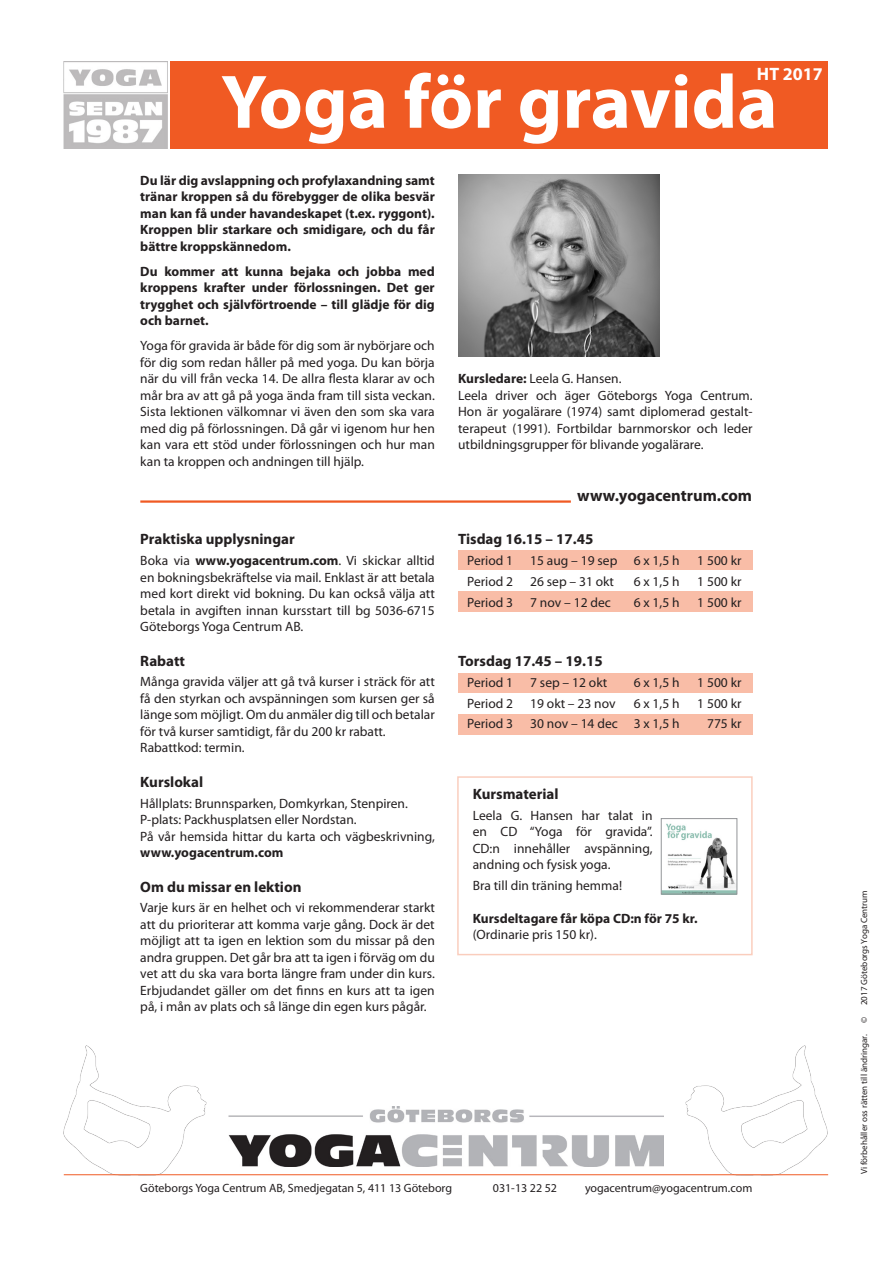
<style>
.page{position:relative;width:893px;height:1263px;background:#fff}
.page>*{position:absolute;margin:0;border:0;box-sizing:border-box;transform-origin:0 0}
.t1{font:700 76.5px "Myriad Pro";color:#fff}
.t2{font:700 18px "Myriad Pro";color:#fff}
.t3{font:700 16.5px "Myriad Pro";color:#231f20}
.t4{font:700 15px "Myriad Pro";color:#231f20}
.t5{font:13.5px/16.5px "Myriad Pro";color:#231f20;text-align:justify}
.t6{font:700 13.5px/16.5px "Myriad Pro";color:#231f20;text-align:justify}
.t7{font:12px "Myriad Pro";color:#231f20}
.t8{font:9px "Myriad Pro";color:#231f20}
.s1{font-weight:700}
</style>
<div class="page">
<div style="left:458px;top:673px;width:295px;height:61px;background:#f9bda7"></div>
<div style="left:458px;top:693px;width:312px;height:20px;background:#fff"></div>
<img style="left:228px;top:1106px;width:436px;height:60px">
<img style="left:64px;top:1045px;width:143px;height:131px">
<hr style="left:140px;top:500px;width:431px;height:3px;background:#f05a23">
<div style="left:170px;top:62px;width:658px;height:87px;background:#f05a23"></div>
<img style="left:458px;top:175px;width:201px;height:181px">
<img style="left:64px;top:62px;width:103px;height:87px">
<img style="left:663px;top:823px;width:72px;height:69px">
<div style="left:661px;top:818px;width:76px;height:76px;border:1px solid #939598"></div>
<img style="left:684px;top:1046px;width:144px;height:130px">
<hr style="left:64px;top:1174px;width:764px;height:1px;background:#f05a23">
<div style="left:458px;top:550px;width:295px;height:62px;background:#f9bda7"></div>
<div style="left:458px;top:571px;width:312px;height:20px;background:#fff"></div>
<p class="t2" style="left:757px;top:63px;width:67px">HT 2017</p>
<p class="t1" style="left:221px;top:52px;width:558px">Yoga för gravida</p>
<p class="t6" style="left:140px;top:172px;width:296px">Du lär dig avslappning och profylaxandning samt tränar kroppen så du förebygger de olika besvär man kan få under havandeskapet (t.ex. ryggont).<br>Kroppen blir starkare och smidigare, och du får bättre kroppskännedom.</p>
<p class="t6" style="left:140px;top:263px;width:296px">Du kommer att kunna bejaka och jobba med kroppens krafter under förlossningen. Det ger trygghet och självförtroende – till glädje för dig och barnet.</p>
<p class="t5" style="left:140px;top:337px;width:296px">Yoga för gravida är både för dig som är nybörjare och för dig som redan håller på med yoga. Du kan börja när du vill från vecka 14. De allra flesta klarar av och mår bra av att gå på yoga ända fram till sista veckan.<br>Sista lektionen välkomnar vi även den som ska vara med dig på förlossningen. Då går vi igenom hur hen kan vara ett stöd under förlossningen och hur man kan ta kroppen och andningen till hjälp.</p>
<p class="t5" style="left:458px;top:370px;width:165px"><span class="s1">Kursledare:</span> Leela G. Hansen.</p>
<p class="t5" style="left:458px;top:387px;width:296px">Leela driver och äger Göteborgs Yoga Centrum.<br>Hon är yogalärare (1974) samt diplomerad gestalt&shy;terapeut (1991). Fortbildar barnmorskor och leder utbildningsgrupper för blivande yogalärare.</p>
<p class="t4" style="left:140px;top:529px;width:156px">Praktiska upplysningar</p>
<p class="t5" style="left:140px;top:552px;width:296px">Boka via <span class="s1">www.yogacentrum.com</span>. Vi skickar alltid en bokningsbekräftelse via mail. Enklast är att betala med kort direkt vid bokning. Du kan också välja att betala in avgiften innan kursstart till bg 5036-6715<br>Göteborgs Yoga Centrum AB.</p>
<p class="t4" style="left:140px;top:651px;width:46px">Rabatt</p>
<p class="t5" style="left:140px;top:673px;width:296px">Många gravida väljer att gå två kurser i sträck för att få den styrkan och avspänningen som kursen ger så länge som möjligt. Om du anmäler dig till och betalar för två kurser samtidigt, får du 200 kr rabatt.</p>
<p class="t5" style="left:140px;top:739px;width:106px">Rabattkod: termin.</p>
<p class="t4" style="left:140px;top:772px;width:64px">Kurslokal</p>
<p class="t5" style="left:140px;top:795px;width:269px">Hållplats: Brunnsparken, Domkyrkan, Stenpiren.</p>
<p class="t5" style="left:140px;top:811px;width:218px">P-plats: Packhusplatsen eller Nordstan.</p>
<p class="t5" style="left:140px;top:828px;width:296px">På vår hemsida hittar du karta och vägbeskrivning, <span class="s1">www.yogacentrum.com</span></p>
<p class="t4" style="left:140px;top:877px;width:163px">Om du missar en lektion</p>
<p class="t5" style="left:140px;top:899px;width:296px">Varje kurs är en helhet och vi rekommenderar starkt att du prioriterar att komma varje gång. Dock är det möjligt att ta igen en lektion som du missar på den andra gruppen. Det går bra att ta igen i förväg om du vet att du ska vara borta längre fram under din kurs.<br>Erbjudandet gäller om det finns en kurs att ta igen på, i mån av plats och så länge din egen kurs pågår.</p>
<p class="t3" style="left:577px;top:485px;width:176px">www.yogacentrum.com</p>
<p class="t4" style="left:458px;top:529px;width:137px">Tisdag 16.15 – 17.45</p>
<p class="t5" style="left:467px;top:552px;width:48px">Period 1</p>
<p class="t5" style="left:530px;top:552px;width:151px">15 aug – 19 sep 6 x 1,5 h</p>
<p class="t5" style="left:697px;top:552px;width:46px">1 500 kr</p>
<p class="t5" style="left:467px;top:573px;width:48px">Period 2</p>
<p class="t5" style="left:530px;top:573px;width:85px">26 sep – 31 okt</p>
<p class="t5" style="left:634px;top:573px;width:47px">6 x 1,5 h</p>
<p class="t5" style="left:697px;top:573px;width:46px">1 500 kr</p>
<p class="t5" style="left:467px;top:594px;width:48px">Period 3</p>
<p class="t5" style="left:530px;top:594px;width:82px">7 nov – 12 dec</p>
<p class="t5" style="left:634px;top:594px;width:47px">6 x 1,5 h</p>
<p class="t5" style="left:697px;top:594px;width:46px">1 500 kr</p>
<p class="t4" style="left:458px;top:651px;width:146px">Torsdag 17.45 – 19.15</p>
<p class="t5" style="left:467px;top:674px;width:48px">Period 1</p>
<p class="t5" style="left:530px;top:674px;width:78px">7 sep – 12 okt</p>
<p class="t5" style="left:634px;top:674px;width:47px">6 x 1,5 h</p>
<p class="t5" style="left:697px;top:674px;width:46px">1 500 kr</p>
<p class="t5" style="left:467px;top:695px;width:48px">Period 2</p>
<p class="t5" style="left:530px;top:695px;width:87px">19 okt – 23 nov</p>
<p class="t5" style="left:634px;top:695px;width:47px">6 x 1,5 h</p>
<p class="t5" style="left:697px;top:695px;width:46px">1 500 kr</p>
<p class="t5" style="left:467px;top:715px;width:48px">Period 3</p>
<p class="t5" style="left:530px;top:715px;width:151px">30 nov – 14 dec 3 x 1,5 h</p>
<p class="t5" style="left:707px;top:715px;width:36px">775 kr</p>
<p class="t4" style="left:473px;top:784px;width:87px">Kursmaterial</p>
<p class="t5" style="left:473px;top:807px;width:181px">Leela G. Hansen har talat in en CD “Yoga för gravida”.<br>CD:n innehåller avspänning, andning och fysisk yoga.</p>
<p class="t5" style="left:473px;top:877px;width:151px">Bra till din träning hemma!</p>
<p class="t6" style="left:473px;top:910px;width:226px">Kursdeltagare får köpa CD:n för 75 kr.</p>
<p class="t5" style="left:473px;top:926px;width:126px">(Ordinarie pris 150 kr).</p>
<p class="t7" style="left:140px;top:1180px;width:313px">Göteborgs Yoga Centrum AB, Smedjegatan 5, 411 13 Göteborg</p>
<p class="t7" style="left:493px;top:1180px;width:66px">031-13 22 52</p>
<p class="t7" style="left:585px;top:1180px;width:169px">yogacentrum@yogacentrum.com</p>
<p class="t8" style="left:858px;top:1005px;width:117px;rotate:-90deg">2017 Göteborgs Yoga Centrum</p>
<p class="t8" style="left:858px;top:1023px;width:8px;rotate:-90deg">©</p>
<p class="t8" style="left:858px;top:1174px;width:141px;rotate:-90deg">Vi förbehåller oss rätten till ändringar.</p>
</div>
